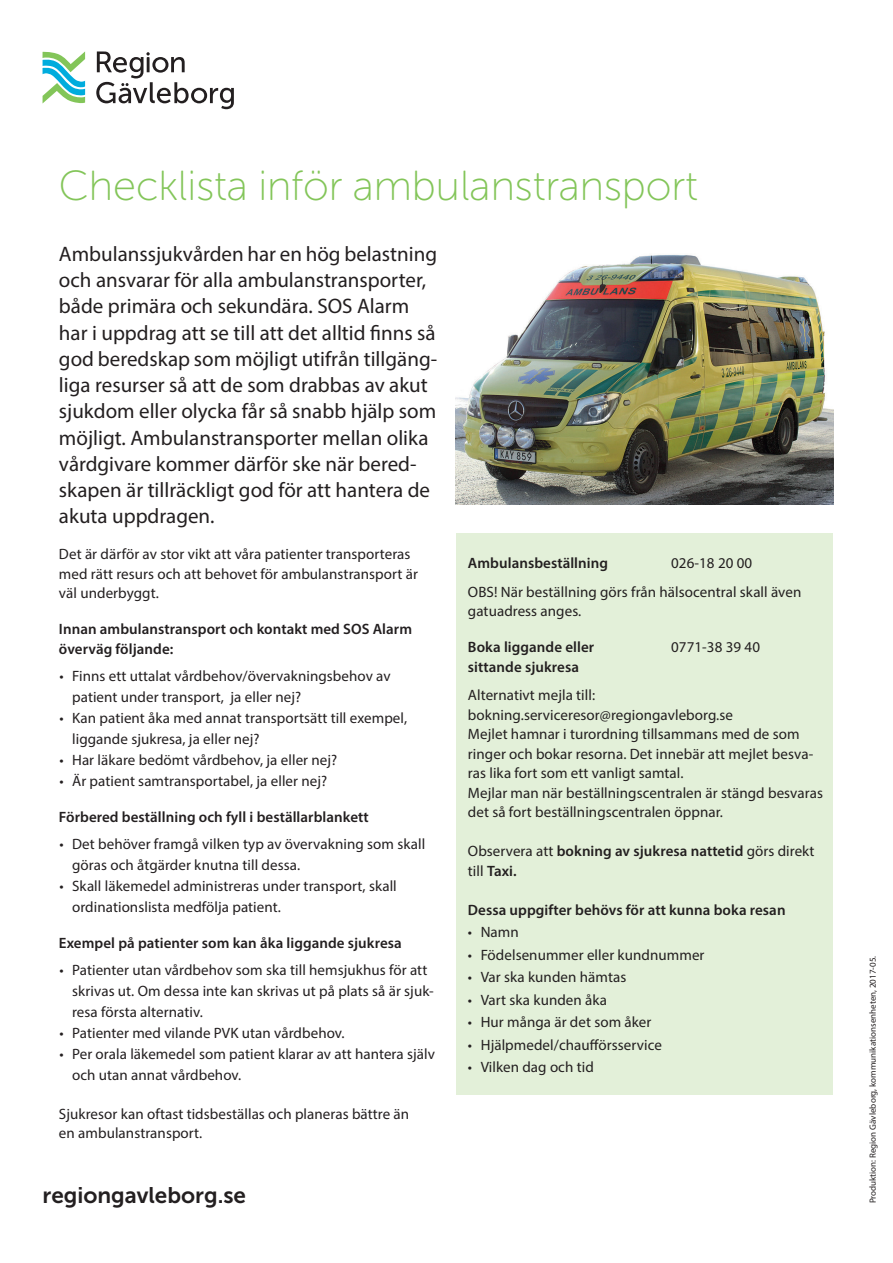
<style>
.page{position:relative;width:893px;height:1263px;background:#fff}
.page>*{position:absolute;margin:0;border:0;box-sizing:border-box;transform-origin:0 0}
.t1{font:42px "Museo Sans Rounded 100";color:#83c559}
.t2{font:22.5px "Museo Sans 700";color:#231f20}
.t3{font:21px/26.2px "Myriad Pro";color:#231f20}
.t4{font:15px/19.5px "Myriad Pro";letter-spacing:.005em;color:#231f20}
.t5{font:600 15px/19.5px "Myriad Pro";letter-spacing:.005em;color:#231f20}
.t6{font:9px "Myriad Pro";color:#231f20}
.s1{font-weight:400}
</style>
<div class="page">
<svg style="left:43px;top:51px;width:42px;height:52px"></svg>
<svg style="left:96px;top:51px;width:138px;height:58px"></svg>
<div style="left:456px;top:533px;width:377px;height:561px;background:#e3f0d9"></div>
<img style="left:455px;top:254px;width:378px;height:251px">
<h1 class="t1" style="left:59px;top:163px;width:640px">Checklista inför ambulanstransport</h1>
<p class="t3" style="left:59px;top:240px;width:380px">Ambulanssjukvården har en hög belastning och ansvarar för alla ambulanstransporter, både primära och sekundära. SOS Alarm har i uppdrag att se till att det alltid finns så god beredskap som möjligt utifrån tillgäng&shy;liga resurser så att de som drabbas av akut sjukdom eller olycka får så snabb hjälp som möjligt. Ambulanstransporter mellan olika vårdgivare kommer därför ske när bered&shy;skapen är tillräckligt god för att hantera de akuta uppdragen.</p>
<p class="t4" style="left:59px;top:544px;width:361px">Det är därför av stor vikt att våra patienter transporteras med rätt resurs och att behovet för ambulanstransport är väl underbyggt.</p>
<p class="t5" style="left:59px;top:619px;width:355px">Innan ambulanstransport och kontakt med SOS Alarm överväg följande:</p>
<p class="t4" style="left:72px;top:665px;width:320px;line-height:21px;text-indent:-13px">• Finns ett uttalat vårdbehov/övervakningsbehov av patient under transport, ja eller nej?</p>
<p class="t4" style="left:72px;top:707px;width:336px;line-height:21px;text-indent:-13px">• Kan patient åka med annat transportsätt till exempel, liggande sjukresa, ja eller nej?</p>
<p class="t4" style="left:59px;top:750px;width:279px">• Har läkare bedömt vårdbehov, ja eller nej?</p>
<p class="t4" style="left:59px;top:771px;width:269px">• Är patient samtransportabel, ja eller nej?</p>
<p class="t5" style="left:59px;top:807px;width:311px">Förbered beställning och fyll i beställarblankett</p>
<p class="t4" style="left:72px;top:833px;width:355px;line-height:21px;text-indent:-13px">• Det behöver framgå vilken typ av övervakning som skall göras och åtgärder knutna till dessa.</p>
<p class="t4" style="left:72px;top:875px;width:326px;line-height:21px;text-indent:-13px">• Skall läkemedel administreras under transport, skall ordinationslista medfölja patient.</p>
<p class="t5" style="left:59px;top:933px;width:344px">Exempel på patienter som kan åka liggande sjukresa</p>
<p class="t4" style="left:72px;top:959px;width:363px;line-height:21px;text-indent:-13px">• Patienter utan vårdbehov som ska till hemsjukhus för att skrivas ut. Om dessa inte kan skrivas ut på plats så är sjuk&shy;resa första alternativ.</p>
<p class="t4" style="left:59px;top:1023px;width:287px">• Patienter med vilande PVK utan vårdbehov.</p>
<p class="t4" style="left:72px;top:1043px;width:364px;line-height:21px;text-indent:-13px">• Per orala läkemedel som patient klarar av att hantera själv och utan annat vårdbehov.</p>
<p class="t4" style="left:59px;top:1104px;width:352px">Sjukresor kan oftast tidsbeställas och planeras bättre än en ambulanstransport.</p>
<h2 class="t2" style="left:43px;top:1183px;width:205px">regiongavleborg.se</h2>
<p class="t5" style="left:468px;top:553px;width:142px">Ambulansbeställning</p>
<p class="t4" style="left:468px;top:549px;width:335px;line-height:28.5px;text-indent:203px">026-18 20 00<br>OBS! När beställning görs från hälsocentral skall även</p>
<p class="t4" style="left:468px;top:601px;width:115px">gatuadress anges.</p>
<p class="t5" style="left:468px;top:637px;width:128px">Boka liggande eller</p>
<p class="t4" style="left:671px;top:637px;width:90px">0771-38 39 40</p>
<p class="t5" style="left:468px;top:657px;width:113px">sittande sjukresa</p>
<p class="t4" style="left:468px;top:685px;width:357px">Alternativt mejla till: bokning.serviceresor@regiongavleborg.se<br>Mejlet hamnar i turordning tillsammans med de som ringer och bokar resorna. Det innebär att mejlet besva&shy;ras lika fort som ett vanligt samtal.<br>Mejlar man när beställningscentralen är stängd besvaras det så fort beställningscentralen öppnar.</p>
<p class="t5" style="left:468px;top:841px;width:348px"><span class="s1">Observera att</span> bokning av sjukresa nattetid <span class="s1">görs direkt till</span> Taxi.</p>
<p class="t5" style="left:468px;top:900px;width:319px">Dessa uppgifter behövs för att kunna boka resan</p>
<p class="t4" style="left:468px;top:922px;width:52px">• Namn</p>
<p class="t4" style="left:468px;top:945px;width:238px">• Födelsenummer eller kundnummer</p>
<p class="t4" style="left:468px;top:967px;width:160px">• Var ska kunden hämtas</p>
<p class="t4" style="left:468px;top:990px;width:141px">• Vart ska kunden åka</p>
<p class="t4" style="left:468px;top:1012px;width:185px">• Hur många är det som åker</p>
<p class="t4" style="left:468px;top:1035px;width:195px">• Hjälpmedel/chaufförsservice</p>
<p class="t4" style="left:468px;top:1057px;width:127px">• Vilken dag och tid</p>
<p class="t6" style="left:867px;top:1203px;width:249px;rotate:-90deg">Produktion: Region Gävleborg, kommunikationsenheten, 2017-05.</p>
</div>
